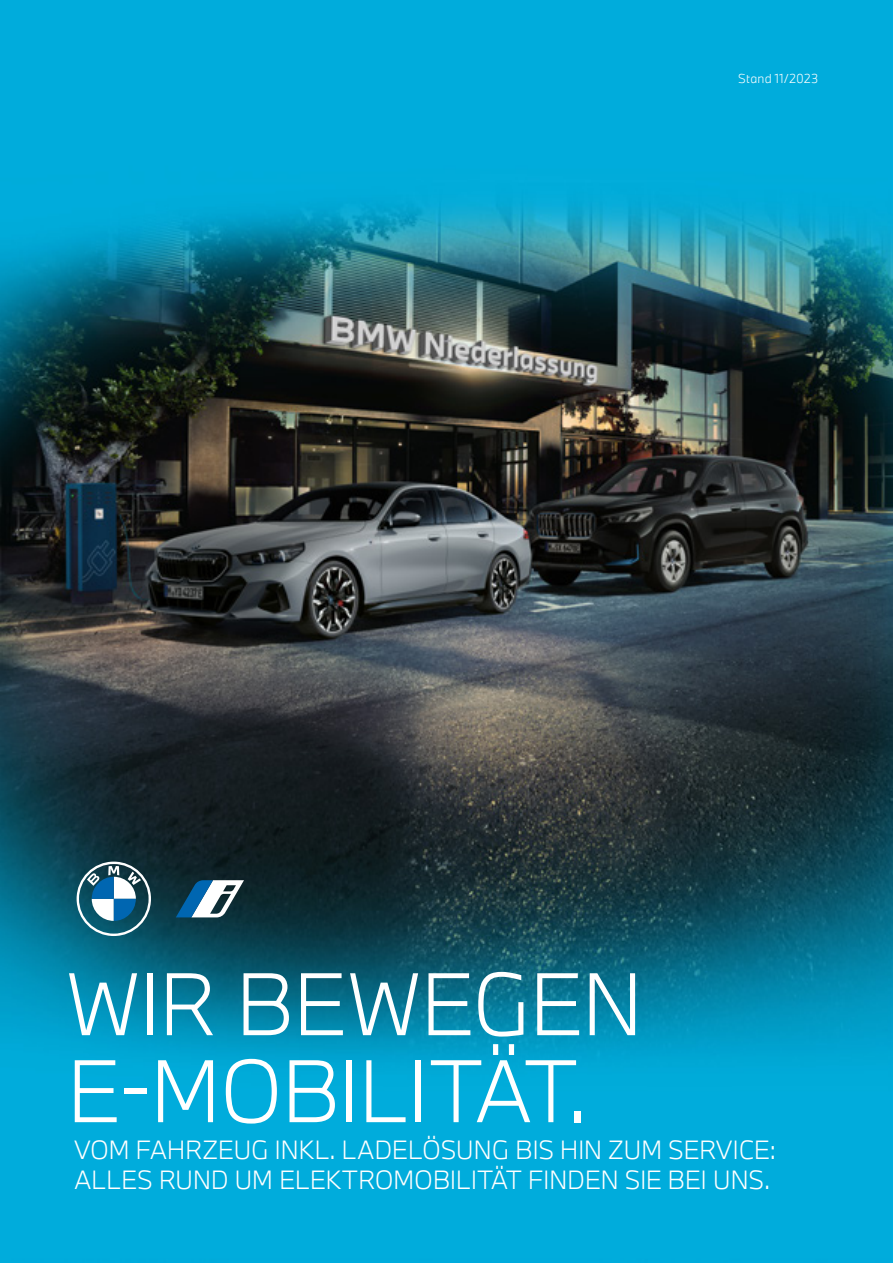
<style>
.page{position:relative;width:893px;height:1263px;background:#fff}
.page>*{position:absolute;margin:0;border:0;box-sizing:border-box;transform-origin:0 0}
.t1{font:300 82.2px/87px "BMW Type Next";letter-spacing:-.02em;color:#fff}
.t2{font:300 24.45px/29.4px "BMW Type Next";letter-spacing:-.015em;color:#fff}
.t3{font:300 12px "BMW Type Next";letter-spacing:.02em;color:#fff}
</style>
<div class="page">
<img style="left:0;top:0;width:893px;height:1263px">
<svg style="left:77px;top:862px;width:74px;height:74px"></svg>
<svg style="left:176px;top:880px;width:68px;height:37px"></svg>
<p class="t3" style="left:738px;top:71px;width:82px">Stand 11/2023</p>
<h1 class="t1" style="left:66px;top:959px;width:579px">WIR BEWEGEN<br>E-MOBILITÄT.</h1>
<p class="t2" style="left:74px;top:1135px;width:703px">VOM FAHRZEUG INKL. LADELÖSUNG BIS HIN ZUM SERVICE:<br>ALLES RUND UM ELEKTROMOBILITÄT FINDEN SIE BEI UNS.</p>
</div>
